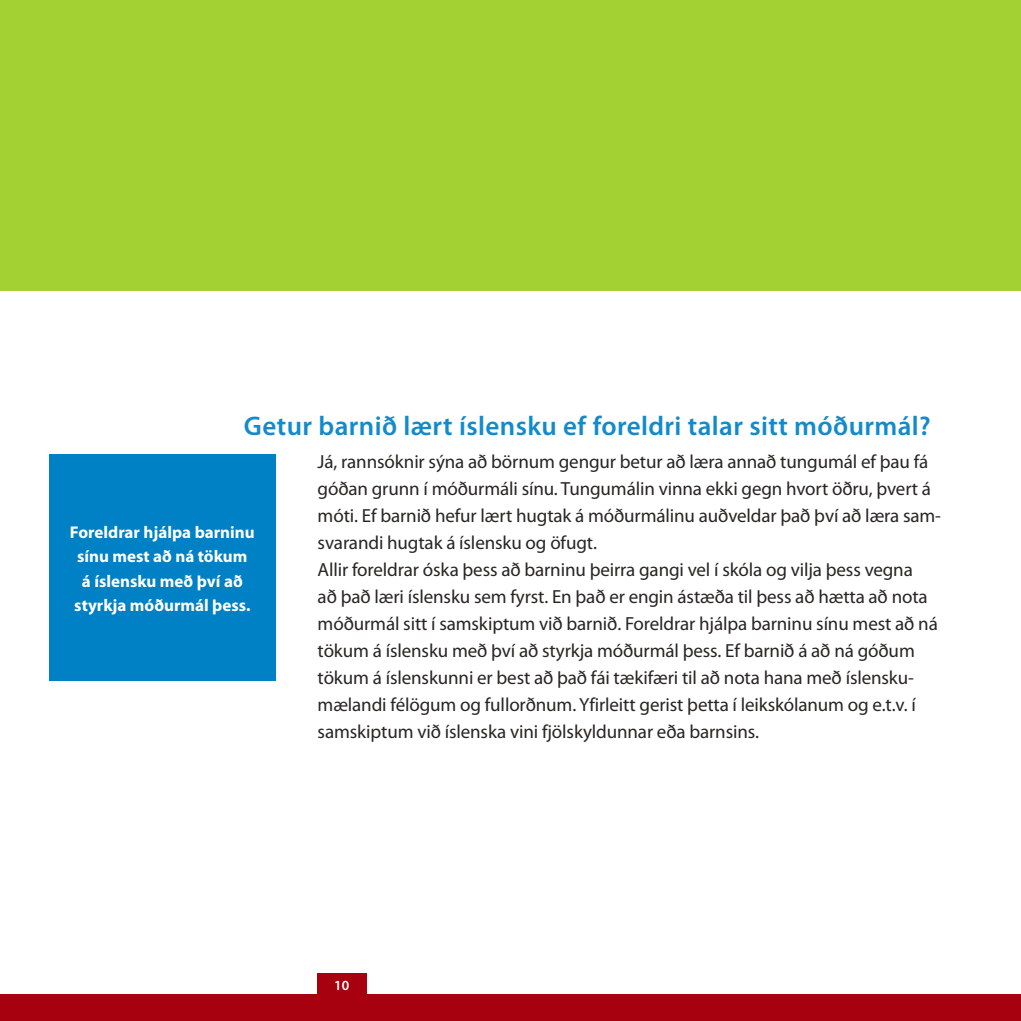
<style>
.page{position:relative;width:1021px;height:1021px;background:#fff}
.page>*{position:absolute;margin:0;border:0;box-sizing:border-box;transform-origin:0 0}
.t1{font:600 27px "Myriad Pro";letter-spacing:.015em;color:#128acb}
.t2{font:19px/27px "Myriad Pro";letter-spacing:-.005em;color:#282522}
.t3{font:700 17px/24px "Myriad Pro";color:#fff;text-align:center}
.t4{font:600 14px "Myriad Pro";color:#fff}
</style>
<div class="page">
<div style="left:49px;top:454px;width:227px;height:227px;background:#0080c5"></div>
<div style="left:0;top:0;width:1020px;height:291px;background:#a3d134"></div>
<div style="left:317px;top:973px;width:49px;height:46px;background:#a7000e"></div>
<div style="left:0;top:994px;width:1020px;height:26px;background:#a7000e"></div>
<h1 class="t1" style="left:244px;top:411px;width:688px">Getur barnið lært íslensku ef foreldri talar sitt móðurmál?</h1>
<p class="t3" style="left:70px;top:521px;width:186px">Foreldrar hjálpa barninu sínu mest að ná tökum<br>á íslensku með því að styrkja móðurmál þess.</p>
<p class="t2" style="left:317px;top:449px;width:625px">Já, rannsóknir sýna að börnum gengur betur að læra annað tungumál ef þau fá góðan grunn í móðurmáli sínu. Tungumálin vinna ekki gegn hvort öðru, þvert á móti. Ef barnið hefur lært hugtak á móðurmálinu auðveldar það því að læra sam&shy;svarandi hugtak á íslensku og öfugt.<br>Allir foreldrar óska þess að barninu þeirra gangi vel í skóla og vilja þess vegna<br>að það læri íslensku sem fyrst. En það er engin ástæða til þess að hætta að nota móðurmál sitt í samskiptum við barnið. Foreldrar hjálpa barninu sínu mest að ná tökum á íslensku með því að styrkja móðurmál þess. Ef barnið á að ná góðum tökum á íslenskunni er best að það fái tækifæri til að nota hana með íslensku&shy;mælandi félögum og fullorðnum. Yfirleitt gerist þetta í leikskólanum og e.t.v. í samskiptum við íslenska vini fjölskyldunnar eða barnsins.</p>
<p class="t4" style="left:334px;top:977px;width:17px">10</p>
</div>
